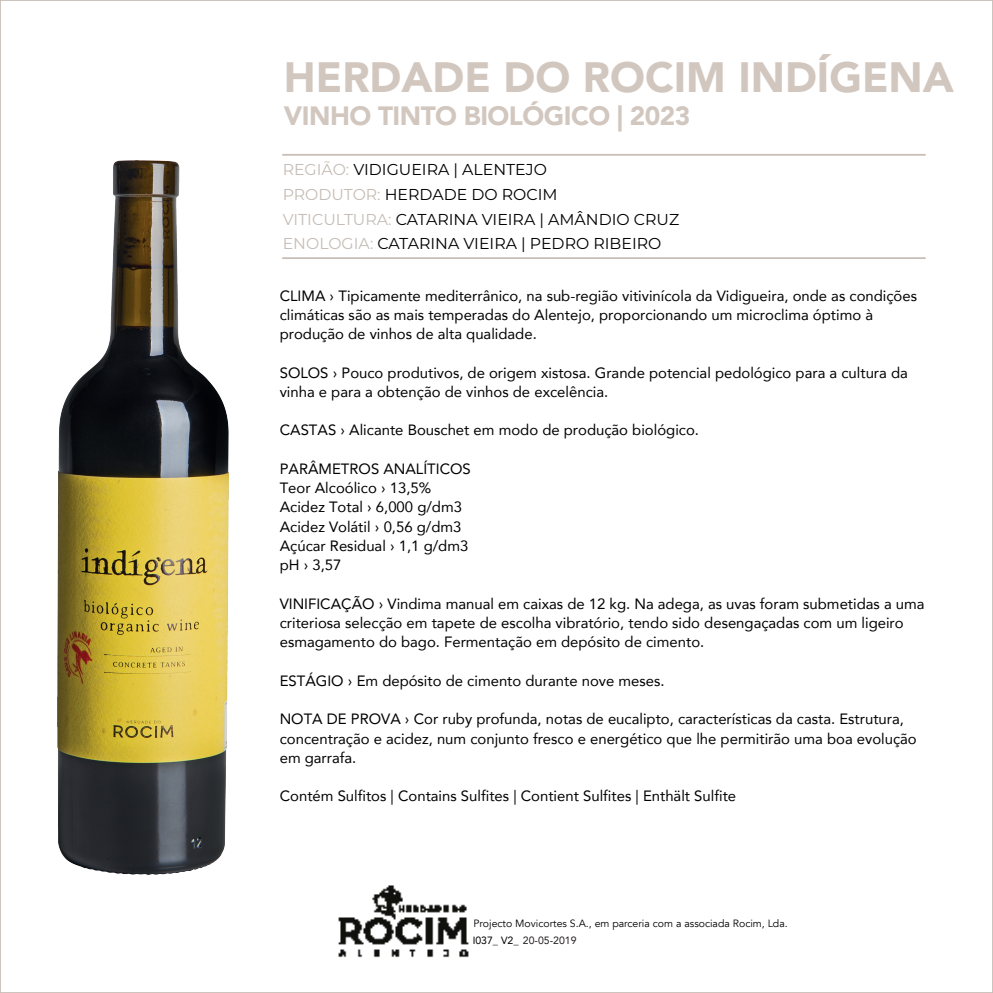
<style>
.page{position:relative;width:993px;height:993px;background:#fff}
.page>*{position:absolute;margin:0;border:0;box-sizing:border-box;transform-origin:0 0}
.t1{font:900 42px "Avenir";color:#d2c7bf}
.t2{font:900 26.25px "Avenir";letter-spacing:-.02em;color:#d2c7bf}
.t3{font:15.75px/24.5px "Montserrat";color:#000001}
.t4{font:14.88px/19.2px "Avenir";color:#000001}
.t5{font:10.5px "Avenir LT";color:#000001}
.t6{font:10.5px "Avenir LT";color:#231f20}
.s1{color:#c6bdb6}
.s2{color:#000001}
</style>
<div class="page">
<hr style="left:282px;top:154px;width:643px;height:2px;background:#c6bdb6">
<hr style="left:282px;top:257px;width:643px;height:2px;background:#c6bdb6">
<img style="left:338px;top:885px;width:131px;height:73px">
<img style="left:58px;top:160px;width:171px;height:713px">
<h1 class="t1" style="left:284px;top:47px;width:671px">HERDADE DO ROCIM INDÍGENA</h1>
<h2 class="t2" style="left:284px;top:97px;width:408px">VINHO TINTO BIOLÓGICO | 2023</h2>
<p class="t3" style="left:282px;top:157px;width:398px"><span class="s1">REGIÃO:</span> VIDIGUEIRA | ALENTEJO<br><span class="s1">PRODUTOR:</span> HERDADE DO ROCIM<br><span class="s1">VITICULTURA:</span> CATARINA VIEIRA | AMÂNDIO CRUZ <span class="s1">ENOLOGIA:</span> CATARINA VIEIRA | PEDRO RIBEIRO</p>
<p class="t4" style="left:279px;top:285px;width:638px">CLIMA › Tipicamente mediterrânico, na sub-região vitivinícola da Vidigueira, onde as condições climáticas são as mais temperadas do Alentejo, proporcionando um microclima óptimo à produção de vinhos de alta qualidade.</p>
<p class="t4" style="left:279px;top:362px;width:629px">SOLOS › Pouco produtivos, de origem xistosa. Grande potencial pedológico para a cultura da vinha e para a obtenção de vinhos de excelência.</p>
<p class="t4" style="left:279px;top:420px;width:420px">CASTAS › Alicante Bouschet em modo de produção biológico.</p>
<p class="t4" style="left:279px;top:458px;width:192px">PARÂMETROS ANALÍTICOS<br>Teor Alcoólico › 13,5%<br>Acidez Total › 6,000 g/dm3<br>Acidez Volátil › 0,56 g/dm3<br>Açúcar Residual › 1,1 g/dm3 pH › 3,57</p>
<p class="t4" style="left:279px;top:593px;width:646px">VINIFICAÇÃO › Vindima manual em caixas de 12 kg. Na adega, as uvas foram submetidas a uma criteriosa selecção em tapete de escolha vibratório, tendo sido desengaçadas com um ligeiro esmagamento do bago. Fermentação em depósito de cimento.</p>
<p class="t4" style="left:279px;top:670px;width:386px">ESTÁGIO › Em depósito de cimento durante nove meses.</p>
<p class="t4" style="left:279px;top:709px;width:638px">NOTA DE PROVA › Cor ruby profunda, notas de eucalipto, características da casta. Estrutura, concentração e acidez, num conjunto fresco e energético que lhe permitirão uma boa evolução em garrafa.</p>
<p class="t4" style="left:279px;top:786px;width:458px">Contém Sulfitos | Contains Sulfites | Contient Sulfites | Enthält Sulfite</p>
<p class="t5" style="left:473px;top:916px;width:315px">Projecto Movicortes S.A., em parceria com a associada Rocim, Lda.</p>
<p class="t6" style="left:472px;top:933px;width:105px"><span class="s2">I037_ V2_</span> 20-05-2019</p>
</div>
